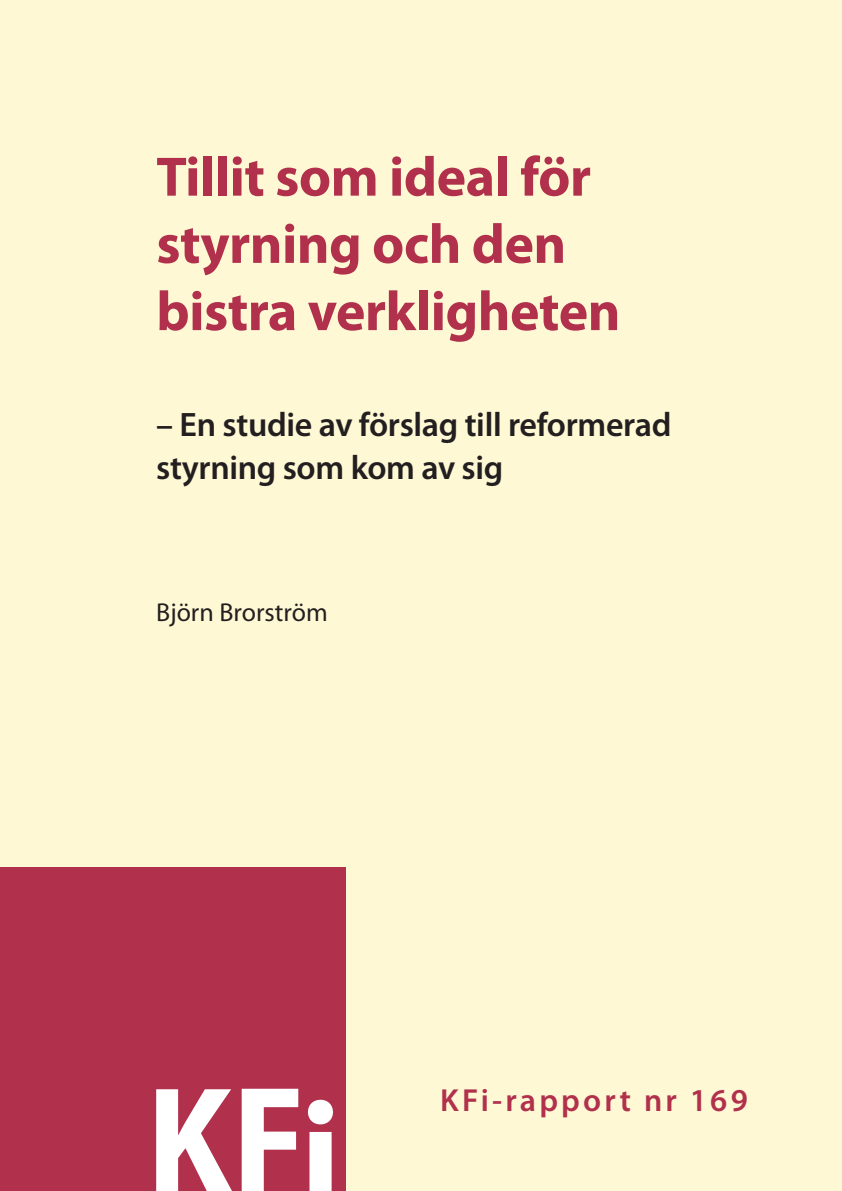
<style>
.page{position:relative;width:842px;height:1191px;background:#fef9d4}
.page>*{position:absolute;margin:0;border:0;box-sizing:border-box;transform-origin:0 0}
.t1{font:700 56px/67.2px "Myriad Pro";letter-spacing:-.01em;color:#b1314d}
.t2{font:600 34px/43px "Myriad Pro";letter-spacing:-.01em;color:#231f20}
.t3{font:600 32px "Myriad Pro";letter-spacing:.1em;color:#b1314d}
.t4{font:26px "Myriad Pro";color:#231f20}
</style>
<div class="page">
<div style="left:0;top:867px;width:346px;height:324px;background:#b1314d"></div>
<svg style="left:156px;top:1089px;width:76px;height:102px"></svg>
<svg style="left:242px;top:1088px;width:56px;height:103px"></svg>
<svg style="left:308px;top:1099px;width:25px;height:92px"></svg>
<p class="t1" style="left:156px;top:141px;width:466px">Tillit som ideal för styrning och den bistra verkligheten</p>
<p class="t2" style="left:156px;top:402px;width:517px">– En studie av förslag till reformerad styrning som kom av sig</p>
<p class="t4" style="left:156px;top:596px;width:173px">Björn Brorström</p>
<p class="t3" style="left:440px;top:1079px;width:309px">KFi-rapport nr 169</p>
</div>
